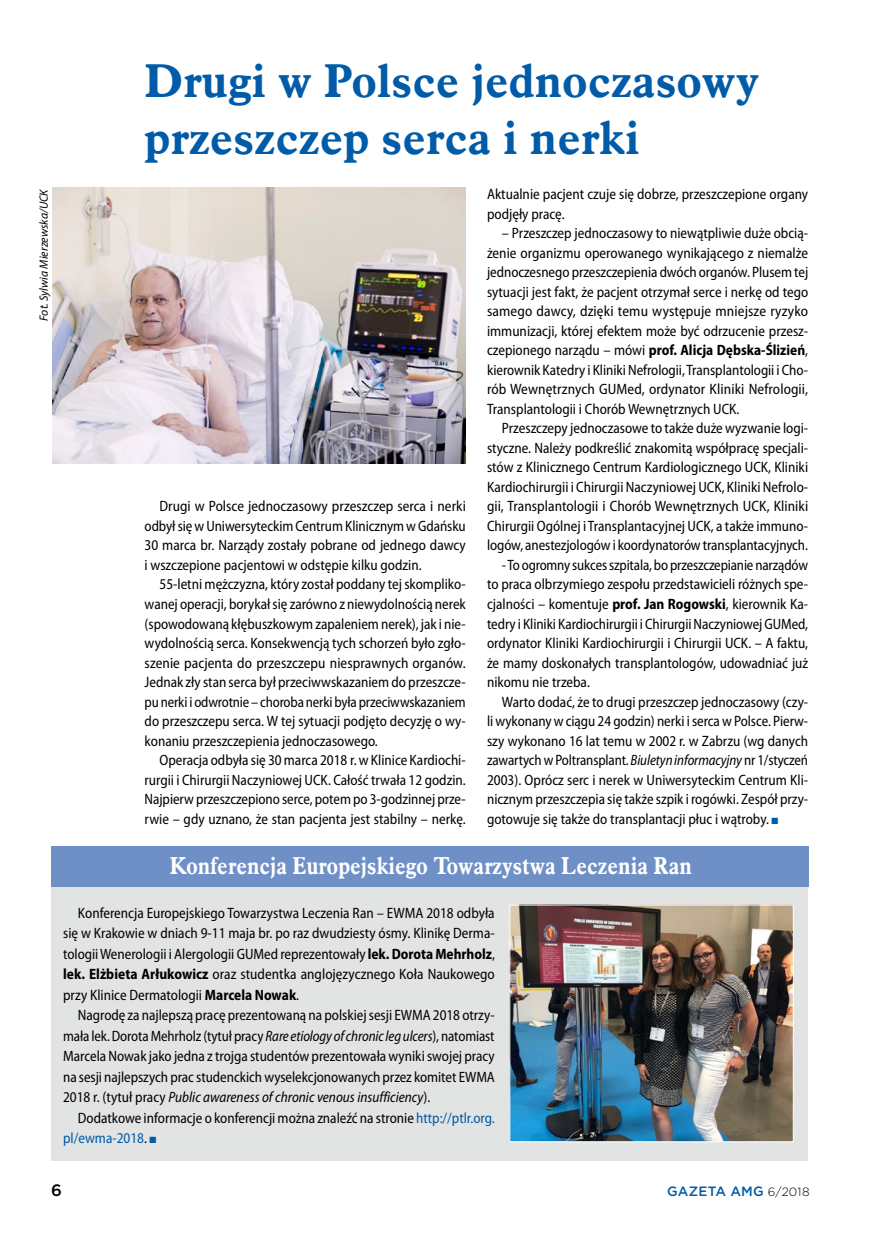
<style>
.page{position:relative;width:872px;height:1234px;background:#fff}
.page>*{position:absolute;margin:0;border:0;box-sizing:border-box;transform-origin:0 0}
.t1{font:700 46.5px/57px "Aldine 721 EU";letter-spacing:.005em;color:#005ba8}
.t2{font:700 24px "Aldine 721 EU";letter-spacing:.005em;color:#fff;scale:.88 1}
.t3{font:500 16.5px "Gotham";color:#000}
.t4{font:semi-condensed 15px/19.5px "Myriad Pro";color:#000;text-align:justify;scale:.96 1}
.t5{font:semi-condensed 15px/19.5px "Myriad Pro";color:#000;text-align:justify;scale:.94 1}
.t6{font:semi-condensed 15px/19.5px "Myriad Pro";color:#000;text-align:justify}
.t7{font:500 13.5px "Gotham";letter-spacing:.015em;color:#005ba8}
.t8{font:italic 12px "Myriad Pro";color:#000}
.s1{font-weight:700}
.s2{font-style:italic}
.s3{color:#005ba8}
.s4{font-weight:300;font-size:12px;color:#000}
</style>
<div class="page">
<img style="left:53px;top:188px;width:413px;height:275px">
<div style="left:51px;top:846px;width:757px;height:313px;background:#e2e3e3"></div>
<div style="left:51px;top:846px;width:757px;height:41px;background:#6f90c7"></div>
<img style="left:511px;top:906px;width:281px;height:233px">
<div style="left:509px;top:904px;width:285px;height:237px;border:1px solid #fff"></div>
<p class="t8" style="left:36px;top:320px;width:133px;rotate:-90deg">Fot. Sylwia Mierzewska/UCK</p>
<h1 class="t1" style="left:145px;top:53px;width:616px">Drugi w Polsce jednoczasowy przeszczep serca i nerki</h1>
<p class="t6" style="left:145px;top:496px;width:323px;text-indent:15px">Drugi w Polsce jednoczasowy przeszczep serca i nerki odbył się w Uniwersyteckim Centrum Klinicznym w Gdańsku 30 marca br. Narządy zostały pobrane od jednego dawcy i wszczepione pacjentowi w odstępie kilku godzin.</p>
<p class="t4" style="left:145px;top:574px;width:336px;text-indent:15px">55-letni mężczyzna, który został poddany tej skompliko&shy;wanej operacji, borykał się zarówno z niewydolnością nerek (spowodowaną kłębuszkowym zapaleniem nerek), jak i nie&shy;wydolnością serca. Konsekwencją tych schorzeń było zgło&shy;szenie pacjenta do przeszczepu niesprawnych organów.<br>Jednak zły stan serca był przeciwwskazaniem do przeszcze&shy;pu nerki i odwrotnie – choroba nerki była przeciwwskazaniem do przeszczepu serca. W tej sytuacji podjęto decyzję o wy&shy;konaniu przeszczepienia jednoczasowego.</p>
<p class="t4" style="left:145px;top:750px;width:336px;text-indent:15px">Operacja odbyła się 30 marca 2018 r. w Klinice Kardiochi&shy;rurgii i Chirurgii Naczyniowej UCK. Całość trwała 12 godzin.<br>Najpierw przeszczepiono serce, potem po 3-godzinnej prze&shy;rwie – gdy uznano, że stan pacjenta jest stabilny – nerkę.</p>
<p class="t4" style="left:487px;top:184px;width:336px">Aktualnie pacjent czuje się dobrze, przeszczepione organy podjęły pracę.</p>
<p class="t4" style="left:487px;top:223px;width:336px;text-indent:15px">– Przeszczep jednoczasowy to niewątpliwie duże obcią&shy;żenie organizmu operowanego wynikającego z niemalże jednoczesnego przeszczepienia dwóch organów. Plusem tej sytuacji jest fakt, że pacjent otrzymał serce i nerkę od tego samego dawcy, dzięki temu występuje mniejsze ryzyko immunizacji, której efektem może być odrzucenie przesz&shy;czepionego narządu – mówi <span class="s1">prof. Alicja Dębska-Ślizień</span>, kierownik Katedry i Kliniki Nefrologii, Transplantologii i Cho&shy;rób Wewnętrznych GUMed, ordynator Kliniki Nefrologii, Transplantologii i Chorób Wewnętrznych UCK.</p>
<p class="t4" style="left:487px;top:418px;width:336px;text-indent:15px">Przeszczepy jednoczasowe to także duże wyzwanie logi&shy;styczne. Należy podkreślić znakomitą współpracę specjali&shy;stów z Klinicznego Centrum Kardiologicznego UCK, Kliniki Kardiochirurgii i Chirurgii Naczyniowej UCK, Kliniki Nefrolo&shy;gii, Transplantologii i Chorób Wewnętrznych UCK, Kliniki Chirurgii Ogólnej i Transplantacyjnej UCK, a także immuno&shy;logów, anestezjologów i koordynatorów transplantacyjnych.</p>
<p class="t5" style="left:487px;top:555px;width:343px;text-indent:15px">- To ogromny sukces szpitala, bo przeszczepianie narządów to praca olbrzymiego zespołu przedstawicieli różnych spe&shy;cjalności – komentuje <span class="s1">prof. Jan Rogowski</span>, kierownik Ka&shy;tedry i Kliniki Kardiochirurgii i Chirurgii Naczyniowej GUMed, ordynator Kliniki Kardiochirurgii i Chirurgii UCK. – A faktu, że mamy doskonałych transplantologów, udowadniać już nikomu nie trzeba.</p>
<p class="t4" style="left:487px;top:691px;width:336px;text-indent:15px">Warto dodać, że to drugi przeszczep jednoczasowy (czy&shy;li wykonany w ciągu 24 godzin) nerki i serca w Polsce. Pierw&shy;szy wykonano 16 lat temu w 2002 r. w Zabrzu (wg danych zawartych w Poltransplant<span class="s2">. Biuletyn informacyjny</span> nr 1/styczeń 2003). Oprócz serc i nerek w Uniwersyteckim Centrum Kli&shy;nicznym przeszczepia się także szpik i rogówki. Zespół przy&shy;gotowuje się także do transplantacji płuc i wątroby. <span class="s3">■</span></p>
<h2 class="t2" style="left:170px;top:850px;width:595px">Konferencja Europejskiego Towarzystwa Leczenia Ran</h2>
<p class="t4" style="left:63px;top:901px;width:451px;line-height:20.5px;text-indent:15px">Konferencja Europejskiego Towarzystwa Leczenia Ran – EWMA 2018 odbyła się w Krakowie w dniach 9-11 maja br. po raz dwudziesty ósmy. Klinikę Derma&shy;tologii Wenerologii i Alergologii GUMed reprezentowały <span class="s1">lek. Dorota Mehrholz</span>, <span class="s1">lek. Elżbieta Arłukowicz</span> oraz studentka anglojęzycznego Koła Naukowego przy Klinice Dermatologii <span class="s1">Marcela Nowak</span>.</p>
<p class="t4" style="left:63px;top:1004px;width:451px;line-height:20.5px;text-indent:15px">Nagrodę za najlepszą pracę prezentowaną na polskiej sesji EWMA 2018 otrzy&shy;mała lek. Dorota Mehrholz (tytuł pracy <span class="s2">Rare etiology of chronic leg ulcers</span>), natomiast Marcela Nowak jako jedna z trojga studentów prezentowała wyniki swojej pracy na sesji najlepszych prac studenckich wyselekcjonowanych przez komitet EWMA 2018 r. (tytuł pracy <span class="s2">Public awareness of chronic venous insufficiency</span>).</p>
<p class="t4" style="left:63px;top:1106px;width:451px;line-height:20.5px;text-indent:15px">Dodatkowe informacje o konferencji można znaleźć na stronie <span class="s3">http://ptlr.org. pl/ewma-2018</span>. <span class="s3">■</span></p>
<p class="t3" style="left:51px;top:1179px;width:12px">6</p>
<p class="t7" style="left:667px;top:1182px;width:144px">GAZETA AMG <span class="s4">6/2018</span></p>
</div>
